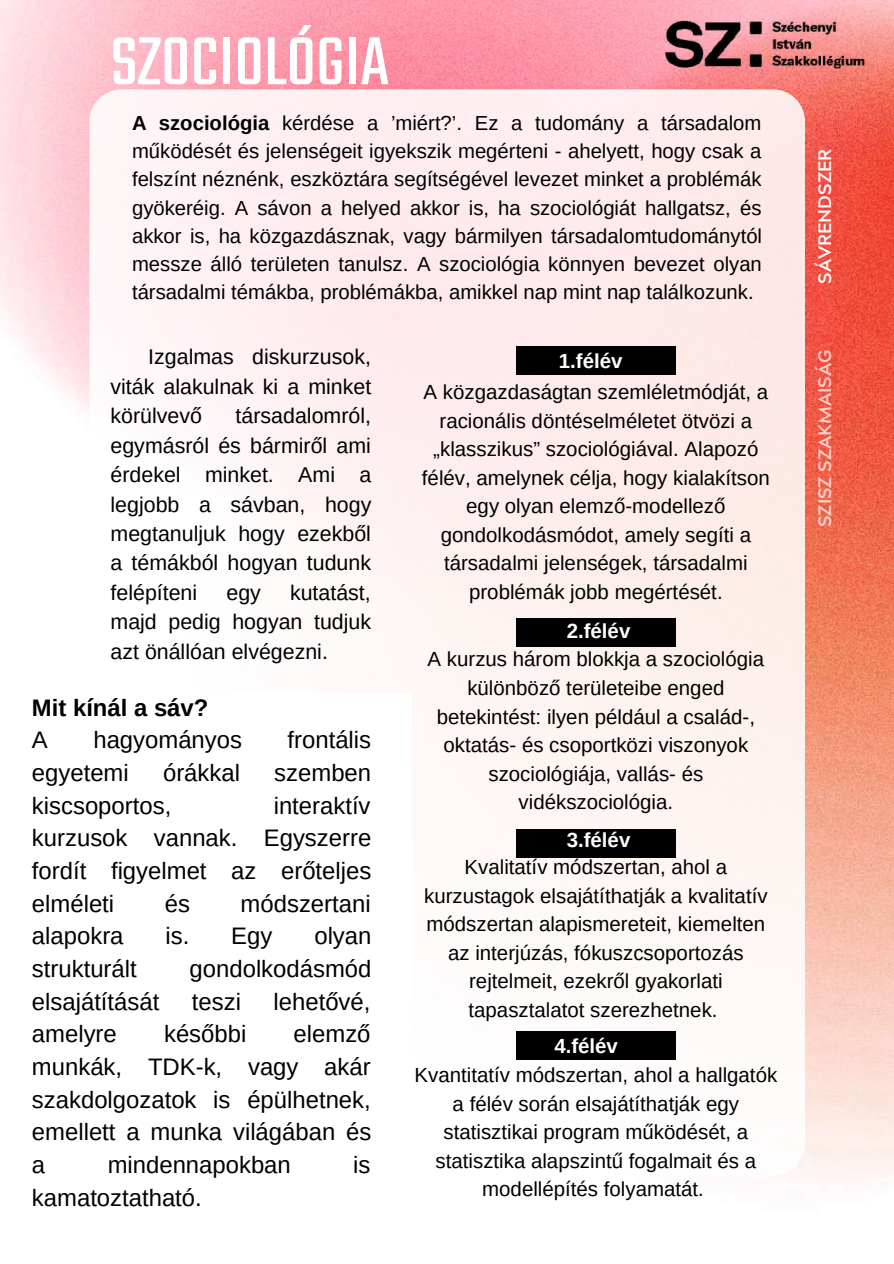
<style>
.page{position:relative;width:894px;height:1264px;background:#fff}
.page>*{position:absolute;margin:0;border:0;box-sizing:border-box;transform-origin:0 0}
.t1{font:74.85px "Teko";color:#fff}
.t2{font:23.85px/32.7px "Arimo";color:#000;text-align:justify}
.t3{font:700 23.85px "Arimo";color:#000}
.t4{font:21.3px/29.4px "Arimo";color:#000;text-align:justify}
.t5{font:20.4px/28.5px "Arimo";color:#000;text-align:center}
.t6{font:700 20.4px "Arimo";color:#fff}
.t7{font:20.25px/28.2px "Arimo";color:#000;text-align:justify}
.t8{font:700 18px "Acherus Grotesque";color:#fff}
.s1{font-weight:700}
</style>
<div class="page">
<img style="left:0;top:0;width:893px;height:1182px">
<div style="left:89px;top:89px;width:715px;height:1086px;background:linear-gradient(to right,#fff7fa,#fceeec);border-radius:32px"></div>
<div style="left:515px;top:346px;width:160px;height:28px;background:#000"></div>
<div style="left:515px;top:618px;width:160px;height:28px;background:#000"></div>
<div style="left:515px;top:829px;width:160px;height:28px;background:#000"></div>
<div style="left:515px;top:1030px;width:160px;height:29px;background:#000"></div>
<img style="left:630px;top:0;width:263px;height:96px">
<div style="left:0;top:693px;width:412px;height:570px;background:#fff"></div>
<h1 class="t1" style="left:110px;top:13px;width:280px">SZOCIOLÓGIA</h1>
<p class="t7" style="left:132px;top:109px;width:631px"><span class="s1">A szociológia</span> kérdése a ’miért?’. Ez a tudomány a társadalom működését és jelenségeit igyekszik megérteni - ahelyett, hogy csak a felszínt néznénk, eszköztára segítségével levezet minket a problémák gyökeréig. A sávon a helyed akkor is, ha szociológiát hallgatsz, és akkor is, ha közgazdásznak, vagy bármilyen társadalomtudománytól messze álló területen tanulsz. A szociológia könnyen bevezet olyan társadalmi témákba, problémákba, amikkel nap mint nap találkozunk.</p>
<p class="t4" style="left:110px;top:342px;width:262px;text-indent:38px">Izgalmas diskurzusok, viták alakulnak ki a minket körülvevő</p>
<p class="t4" style="left:110px;top:401px;width:262px;text-indent:125px">társadalomról, egymásról és bármiről ami érdekel minket. Ami a legjobb a sávban, hogy megtanuljuk hogy ezekből a témákból hogyan tudunk felépíteni</p>
<p class="t4" style="left:110px;top:578px;width:262px;text-indent:179px">kutatást, majd pedig hogyan tudjuk azt önállóan elvégezni.</p>
<p class="t4" style="left:226px;top:578px;width:36px">egy</p>
<p class="t3" style="left:32px;top:694px;width:178px">Mit kínál a sáv?</p>
<p class="t2" style="left:32px;top:723px;width:17px">A</p>
<p class="t2" style="left:93px;top:723px;width:150px">hagyományos</p>
<p class="t2" style="left:287px;top:723px;width:85px">frontális</p>
<p class="t2" style="left:32px;top:756px;width:98px">egyetemi</p>
<p class="t2" style="left:163px;top:756px;width:78px">órákkal</p>
<p class="t2" style="left:274px;top:756px;width:98px">szemben</p>
<p class="t2" style="left:32px;top:789px;width:141px">kiscsoportos,</p>
<p class="t2" style="left:32px;top:789px;width:341px;text-indent:242px">interaktív kurzusok vannak. Egyszerre fordít figyelmet az erőteljes elméleti</p>
<p class="t2" style="left:165px;top:887px;width:27px">és</p>
<p class="t2" style="left:240px;top:887px;width:131px">módszertani</p>
<p class="t2" style="left:32px;top:919px;width:93px">alapokra</p>
<p class="t2" style="left:165px;top:919px;width:108px">is. Egy</p>
<p class="t2" style="left:314px;top:919px;width:59px">olyan</p>
<p class="t2" style="left:32px;top:952px;width:106px">strukturált</p>
<p class="t2" style="left:189px;top:952px;width:183px">gondolkodásmód</p>
<p class="t2" style="left:32px;top:985px;width:129px">elsajátítását</p>
<p class="t2" style="left:192px;top:985px;width:51px">teszi</p>
<p class="t2" style="left:273px;top:985px;width:98px">lehetővé,</p>
<p class="t2" style="left:32px;top:1017px;width:86px">amelyre</p>
<p class="t2" style="left:164px;top:1017px;width:84px">későbbi</p>
<p class="t2" style="left:32px;top:1017px;width:341px;text-indent:261px">elemző munkák, TDK-k, vagy akár szakdolgozatok is épülhetnek, emellett a munka világában és a</p>
<p class="t2" style="left:108px;top:1148px;width:185px">mindennapokban</p>
<p class="t2" style="left:353px;top:1148px;width:19px">is</p>
<p class="t2" style="left:32px;top:1180px;width:171px">kamatoztatható.</p>
<p class="t6" style="left:558px;top:350px;width:65px">1.félév</p>
<p class="t5" style="left:422px;top:378px;width:349px">A közgazdaságtan szemléletmódját, a racionális döntéselméletet ötvözi a „klasszikus” szociológiával. Alapozó félév, amelynek célja, hogy kialakítson egy olyan elemző-modellező gondolkodásmódot, amely segíti a társadalmi jelenségek, társadalmi problémák jobb megértését.</p>
<p class="t6" style="left:566px;top:620px;width:65px">2.félév</p>
<p class="t5" style="left:427px;top:645px;width:338px">A kurzus három blokkja a szociológia különböző területeibe enged betekintést: ilyen például a család-, oktatás- és csoportközi viszonyok szociológiája, vallás- és vidékszociológia.</p>
<p class="t6" style="left:566px;top:829px;width:65px">3.félév</p>
<p class="t5" style="left:424px;top:852px;width:345px">Kvalitatív módszertan, ahol a kurzustagok elsajátíthatják a kvalitatív módszertan alapismereteit, kiemelten az interjúzás, fókuszcsoportozás rejtelmeit, ezekről gyakorlati tapasztalatot szerezhetnek.</p>
<p class="t6" style="left:554px;top:1034px;width:65px">4.félév</p>
<p class="t5" style="left:414px;top:1060px;width:364px">Kvantitatív módszertan, ahol a hallgatók a félév során elsajátíthatják egy statisztikai program működését, a statisztika alapszintű fogalmait és a modellépítés folyamatát.</p>
<p class="t8" style="left:817px;top:284px;width:137px;rotate:-90deg">SÁVRENDSZER</p>
<p class="t8" style="left:817px;top:527px;width:179px;rotate:-90deg">SZISZ SZAKMAISÁG</p>
</div>
